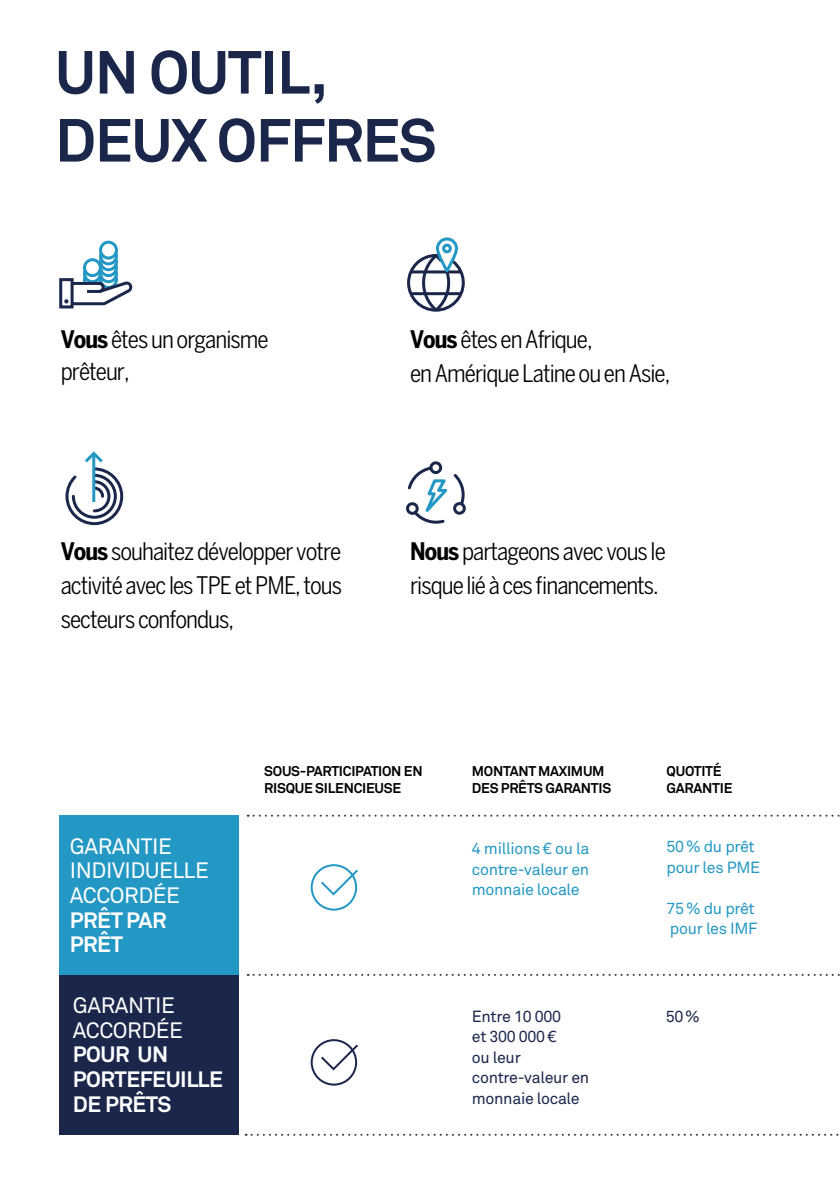
<style>
.page{position:relative;width:840px;height:1191px;background:#fff}
.page>*{position:absolute;margin:0;border:0;box-sizing:border-box;transform-origin:0 0}
.t1{font:700 60px/68px "Akkurat Pro";letter-spacing:-.02em;color:#1a274b}
.t2{font:24px/34px "Benton Sans Cond";letter-spacing:-.04em;color:#000}
.t3{font:22px/24.6px "Akkurat Pro";letter-spacing:-.02em;color:#fff}
.t4{font:700 22px/24.6px "Akkurat Pro";letter-spacing:-.02em;color:#fff}
.t5{font:16px/20.6px "Akkurat Pro";letter-spacing:-.02em;color:#2498c4}
.t6{font:16px/20.6px "Akkurat Pro";letter-spacing:-.02em;color:#1b264b}
.t7{font:700 14px/16.6px "Akkurat Pro";letter-spacing:-.02em;color:#000}
.s1{font-weight:700}
</style>
<div class="page">
<div style="left:59px;top:815px;width:179px;height:160px;background:#2498c4"></div>
<div style="left:59px;top:975px;width:179px;height:159px;background:#1b264b"></div>
<svg style="left:407px;top:252px;width:58px;height:60px"></svg>
<div style="left:435px;top:237px;width:22px;height:35px;border:3px solid #2498c4;border-radius:10px"></div>
<div style="left:442px;top:244px;width:9px;height:9px;border:3px solid #2498c4;border-radius:50%"></div>
<div style="left:99px;top:241px;width:19px;height:18px;border:3px solid #2498c4;border-radius:50%"></div>
<div style="left:59px;top:278px;width:14px;height:30px;border:3px solid #1b264b"></div>
<svg style="left:64px;top:249px;width:69px;height:59px"></svg>
<svg style="left:65px;top:451px;width:59px;height:75px"></svg>
<hr style="left:92px;top:453px;width:3px;height:49px;background:#2498c4">
<div style="left:429px;top:461px;width:13px;height:13px;border:3px solid #1b264b;border-radius:50%"></div>
<svg style="left:406px;top:464px;width:60px;height:60px"></svg>
<svg style="left:319px;top:867px;width:39px;height:30px"></svg>
<div style="left:310px;top:864px;width:47px;height:46px;border:2px solid #2498c4;border-radius:50%"></div>
<svg style="left:319px;top:1042px;width:39px;height:30px"></svg>
<div style="left:310px;top:1039px;width:47px;height:46px;border:2px solid #1b264b;border-radius:50%"></div>
<svg style="left:247px;top:814px;width:592px;height:2px"></svg>
<svg style="left:247px;top:974px;width:592px;height:2px"></svg>
<svg style="left:245px;top:1133px;width:594px;height:2px"></svg>
<h1 class="t1" style="left:55px;top:39px;width:383px">UN OUTIL,<br>DEUX OFFRES</h1>
<p class="t2" style="left:61px;top:323px;width:209px;line-height:32px"><span class="s1">Vous</span> êtes un organisme prêteur,</p>
<p class="t2" style="left:410px;top:322px;width:262px"><span class="s1">Vous</span> êtes en Afrique,<br>en Amérique Latine ou en Asie,</p>
<p class="t2" style="left:61px;top:534px;width:283px;text-align:justify"><span class="s1">Vous</span> souhaitez développer votre activité avec les TPE et PME, tous secteurs confondus,</p>
<p class="t2" style="left:410px;top:534px;width:257px"><span class="s1">Nous</span> partageons avec vous le risque lié à ces financements.</p>
<p class="t3" style="left:70px;top:834px;width:140px">GARANTIE<br>INDIVIDUELLE<br>ACCORDÉE</p>
<p class="t4" style="left:70px;top:907px;width:98px">PRÊT PAR<br>PRÊT</p>
<p class="t3" style="left:73px;top:994px;width:111px">GARANTIE<br>ACCORDÉE</p>
<p class="t4" style="left:73px;top:1042px;width:151px">POUR UN<br>PORTEFEUILLE<br>DE PRÊTS</p>
<p class="t7" style="left:264px;top:763px;width:160px">SOUS-PARTICIPATION EN<br>RISQUE SILENCIEUSE</p>
<p class="t7" style="left:666px;top:763px;width:67px">QUOTITÉ<br>GARANTIE</p>
<p class="t7" style="left:471px;top:763px;width:141px">MONTANT MAXIMUM<br>DES PRÊTS GARANTIS</p>
<p class="t5" style="left:471px;top:838px;width:119px;text-align:justify">4 millions€ ou la contre-valeur en monnaie locale</p>
<p class="t6" style="left:471px;top:1006px;width:119px">Entre 10 000<br>et 300 000€<br>ou leur contre-valeur en monnaie locale</p>
<p class="t5" style="left:666px;top:836px;width:95px">50% du prêt pour les PME</p>
<p class="t5" style="left:666px;top:898px;width:92px">75% du prêt pour les IMF</p>
<p class="t6" style="left:665px;top:1006px;width:36px">50%</p>
</div>
